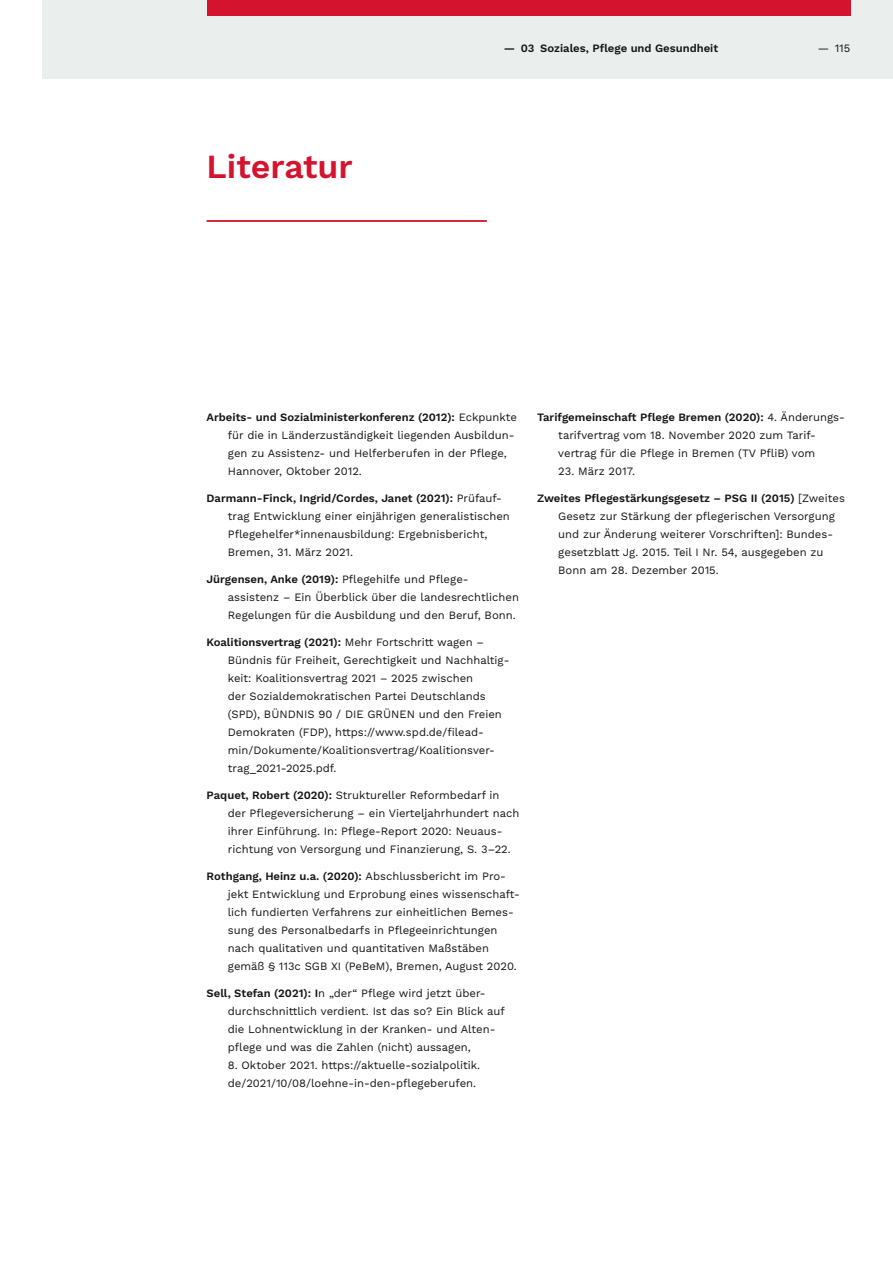
<style>
.page{position:relative;width:893px;height:1263px;background:#fff}
.page>*{position:absolute;margin:0;border:0;box-sizing:border-box;transform-origin:0 0}
.t1{font:600 33.75px "Work Sans";color:#d4142e}
.t2{font:11.25px/18px "Work Sans";color:#141415}
.t3{font:600 11.25px "Work Sans";color:#141415}
.s1{font-weight:600}
</style>
<div class="page">
<div style="left:43px;top:0;width:850px;height:79px;background:#eaeeed"></div>
<div style="left:207px;top:0;width:643px;height:16px;background:#d4142e"></div>
<hr style="left:207px;top:220px;width:280px;height:2px;background:#d4142e">
<h1 class="t1" style="left:207px;top:146px;width:148px">Literatur</h1>
<p class="t3" style="left:504px;top:41px;width:216px">— 03 Soziales, Pflege und Gesundheit</p>
<p class="t2" style="left:818px;top:39px;width:34px">— 115</p>
<p class="t2" style="left:228px;top:408px;width:291px;text-indent:-21px"><span class="s1">Arbeits- und Sozialministerkonferenz (2012):</span> Eckpunkte für die in Länderzuständigkeit liegenden Ausbildun&shy;gen zu Assistenz- und Helferberufen in der Pflege, Hannover, Oktober 2012.</p>
<p class="t2" style="left:228px;top:489px;width:283px;text-indent:-21px"><span class="s1">Darmann- Finck, Ingrid/Cordes, Janet (2021):</span> Prüfauf&shy;trag Entwicklung einer einjährigen generalistischen Pflegehelfer*innenausbildung: Ergebnisbericht, Bremen, 31. März 2021.</p>
<p class="t2" style="left:228px;top:570px;width:293px;text-indent:-21px"><span class="s1">Jürgensen, Anke (2019):</span> Pflegehilfe und Pflege&shy;assistenz – Ein Überblick über die landesrechtlichen<br>Regelungen für die Ausbildung und den Beruf, Bonn.</p>
<p class="t2" style="left:228px;top:633px;width:281px;text-indent:-21px"><span class="s1">Koalitionsvertrag (2021):</span> Mehr Fortschritt wagen – Bündnis für Freiheit, Gerechtigkeit und Nachhaltig&shy;keit: Koalitionsvertrag 2021 – 2025 zwischen<br>der Sozialdemokratischen Partei Deutschlands (SPD), BÜNDNIS 90 / DIE GRÜNEN und den Freien Demokraten (FDP), https://www.spd.de/filead&shy;min/Dokumente/Koalitionsvertrag/Koalitionsver&shy;trag_2021-2025.pdf.</p>
<p class="t2" style="left:228px;top:786px;width:293px;text-indent:-21px"><span class="s1">Paquet, Robert (2020):</span> Struktureller Reformbedarf in der Pflegeversicherung – ein Vierteljahrhundert nach ihrer Einführung. In: Pflege-Report 2020: Neuaus&shy;richtung von Versorgung und Finanzierung, S. 3–22.</p>
<p class="t2" style="left:228px;top:867px;width:294px;text-indent:-21px"><span class="s1">Rothgang, Heinz u.a. (2020):</span> Abschlussbericht im Pro&shy;jekt Entwicklung und Erprobung eines wissenschaft&shy;lich fundierten Verfahrens zur einheitlichen Bemes&shy;sung des Personalbedarfs in Pflegeeinrichtungen nach qualitativen und quantitativen Maßstäben gemäß § 113c SGB XI (PeBeM), Bremen, August 2020.</p>
<p class="t2" style="left:228px;top:984px;width:279px;text-indent:-21px"><span class="s1">Sell, Stefan (2021): I</span>n „der“ Pflege wird jetzt über&shy;durchschnittlich verdient. Ist das so? Ein Blick auf die Lohnentwicklung in der Kranken- und Alten&shy;pflege und was die Zahlen (nicht) aussagen,</p>
<p class="t2" style="left:228px;top:1056px;width:254px">8. Oktober 2021. https://aktuelle-sozialpolitik. de/2021/10/08/loehne-in-den-pflegeberufen.</p>
<p class="t2" style="left:558px;top:408px;width:288px;text-indent:-21px"><span class="s1">Tarifgemeinschaft Pflege Bremen (2020):</span> 4. Änderungs&shy;tarifvertrag vom 18. November 2020 zum Tarif&shy;vertrag für die Pflege in Bremen (TV PfliB) vom</p>
<p class="t2" style="left:558px;top:462px;width:79px">23. März 2017.</p>
<p class="t2" style="left:558px;top:489px;width:288px;text-indent:-21px"><span class="s1">Zweites Pflegestärkungsgesetz – PSG II (2015)</span> [Zweites Gesetz zur Stärkung der pflegerischen Versorgung und zur Änderung weiterer Vorschriften]: Bundes&shy;gesetzblatt Jg. 2015. Teil I Nr. 54, ausgegeben zu Bonn am 28. Dezember 2015.</p>
</div>
